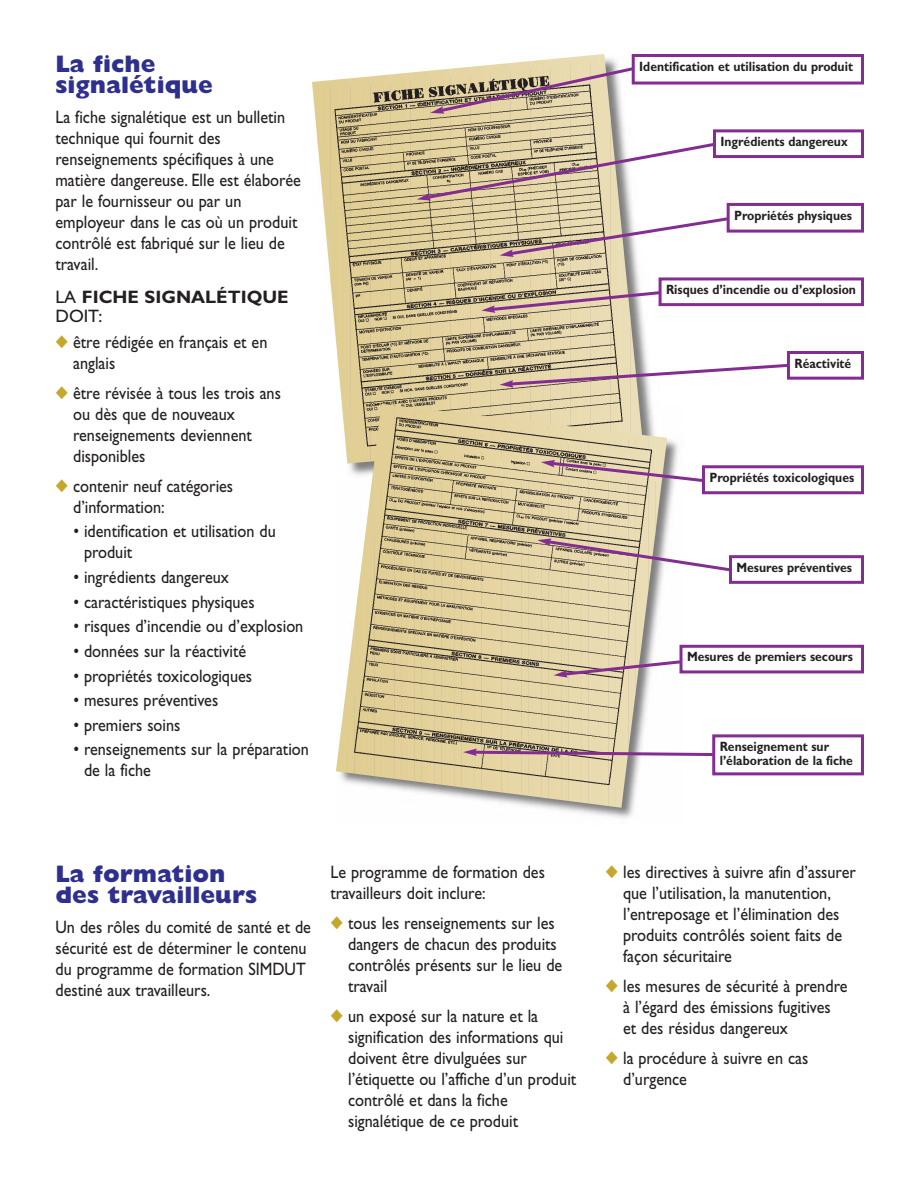
<style>
.page{position:relative;width:918px;height:1188px;background:#fff}
.page>*{position:absolute;margin:0;border:0;box-sizing:border-box;transform-origin:0 0}
.t1{font:800 24px/21px "Gill Sans";color:#2f308d}
.t2{font:18px/21px "Gill Sans";color:#231f20;scale:.9 1}
.t3{font:700 18px/19.5px "Gill Sans";color:#231f20}
.t4{font:700 13.5px/13.5px "Gill Sans";color:#231f20;scale:.9 1}
.s1{font-weight:400}
.s2{color:#c5a72c}
</style>
<div class="page">
<img style="left:547px;top:438px;width:137px;height:380px">
<svg style="left:312px;top:81px;width:5px;height:54px"></svg>
<svg style="left:317px;top:81px;width:6px;height:119px"></svg>
<svg style="left:503px;top:63px;width:7px;height:2px"></svg>
<svg style="left:510px;top:62px;width:7px;height:3px"></svg>
<svg style="left:517px;top:61px;width:6px;height:4px"></svg>
<svg style="left:523px;top:61px;width:7px;height:4px"></svg>
<svg style="left:530px;top:60px;width:7px;height:5px"></svg>
<svg style="left:537px;top:60px;width:6px;height:5px"></svg>
<svg style="left:543px;top:59px;width:7px;height:6px"></svg>
<svg style="left:550px;top:58px;width:7px;height:7px"></svg>
<svg style="left:557px;top:58px;width:6px;height:7px"></svg>
<svg style="left:563px;top:57px;width:7px;height:8px"></svg>
<svg style="left:570px;top:56px;width:7px;height:9px"></svg>
<svg style="left:577px;top:56px;width:6px;height:9px"></svg>
<div style="left:583px;top:54px;width:8px;height:410px;background:#eadcb2"></div>
<div style="left:590px;top:54px;width:8px;height:410px;background:#eadcb2"></div>
<div style="left:597px;top:54px;width:7px;height:410px;background:#eaddb3"></div>
<svg style="left:604px;top:54px;width:6px;height:11px"></svg>
<svg style="left:610px;top:58px;width:7px;height:7px"></svg>
<svg style="left:626px;top:201px;width:4px;height:203px"></svg>
<svg style="left:630px;top:54px;width:7px;height:350px"></svg>
<svg style="left:637px;top:264px;width:5px;height:140px"></svg>
<img style="left:323px;top:70px;width:303px;height:334px">
<svg style="left:336px;top:731px;width:5px;height:46px"></svg>
<svg style="left:341px;top:404px;width:6px;height:378px"></svg>
<svg style="left:347px;top:404px;width:7px;height:379px"></svg>
<svg style="left:354px;top:404px;width:7px;height:4px"></svg>
<svg style="left:361px;top:404px;width:6px;height:4px"></svg>
<svg style="left:367px;top:404px;width:7px;height:4px"></svg>
<svg style="left:374px;top:404px;width:7px;height:4px"></svg>
<svg style="left:381px;top:404px;width:6px;height:4px"></svg>
<svg style="left:387px;top:404px;width:7px;height:4px"></svg>
<svg style="left:421px;top:404px;width:6px;height:389px"></svg>
<svg style="left:427px;top:404px;width:7px;height:390px"></svg>
<svg style="left:434px;top:404px;width:7px;height:391px"></svg>
<svg style="left:441px;top:404px;width:7px;height:392px"></svg>
<svg style="left:448px;top:404px;width:6px;height:393px"></svg>
<svg style="left:454px;top:404px;width:7px;height:393px"></svg>
<svg style="left:461px;top:404px;width:7px;height:394px"></svg>
<svg style="left:468px;top:404px;width:6px;height:395px"></svg>
<svg style="left:474px;top:404px;width:7px;height:396px"></svg>
<svg style="left:481px;top:404px;width:7px;height:397px"></svg>
<svg style="left:488px;top:404px;width:6px;height:397px"></svg>
<svg style="left:494px;top:404px;width:7px;height:399px"></svg>
<svg style="left:501px;top:404px;width:7px;height:400px"></svg>
<svg style="left:508px;top:404px;width:6px;height:400px"></svg>
<svg style="left:514px;top:404px;width:7px;height:401px"></svg>
<svg style="left:521px;top:404px;width:7px;height:402px"></svg>
<svg style="left:528px;top:404px;width:6px;height:403px"></svg>
<svg style="left:534px;top:404px;width:7px;height:404px"></svg>
<svg style="left:541px;top:404px;width:7px;height:404px"></svg>
<svg style="left:548px;top:404px;width:7px;height:404px"></svg>
<svg style="left:555px;top:404px;width:6px;height:404px"></svg>
<svg style="left:561px;top:404px;width:7px;height:404px"></svg>
<svg style="left:568px;top:404px;width:7px;height:404px"></svg>
<svg style="left:575px;top:404px;width:6px;height:404px"></svg>
<svg style="left:581px;top:404px;width:7px;height:404px"></svg>
<svg style="left:588px;top:404px;width:7px;height:404px"></svg>
<svg style="left:595px;top:404px;width:6px;height:404px"></svg>
<div style="left:601px;top:404px;width:8px;height:404px;background:#eadcb1"></div>
<div style="left:608px;top:404px;width:8px;height:404px;background:#eadcb2"></div>
<div style="left:615px;top:404px;width:7px;height:404px;background:#eadcb2"></div>
<svg style="left:621px;top:404px;width:7px;height:404px"></svg>
<svg style="left:628px;top:404px;width:7px;height:404px"></svg>
<svg style="left:635px;top:404px;width:6px;height:404px"></svg>
<svg style="left:641px;top:404px;width:7px;height:404px"></svg>
<svg style="left:648px;top:404px;width:7px;height:404px"></svg>
<svg style="left:655px;top:436px;width:6px;height:372px"></svg>
<svg style="left:661px;top:437px;width:6px;height:371px"></svg>
<img style="left:348px;top:408px;width:303px;height:381px">
<svg style="left:430px;top:65px;width:207px;height:49px"></svg>
<svg style="left:417px;top:141px;width:303px;height:60px"></svg>
<svg style="left:500px;top:215px;width:227px;height:42px"></svg>
<svg style="left:481px;top:289px;width:184px;height:24px"></svg>
<svg style="left:500px;top:362px;width:287px;height:26px"></svg>
<svg style="left:541px;top:460px;width:161px;height:24px"></svg>
<svg style="left:537px;top:538px;width:192px;height:36px"></svg>
<svg style="left:554px;top:659px;width:129px;height:19px"></svg>
<svg style="left:463px;top:749px;width:249px;height:9px"></svg>
<div style="left:633px;top:56px;width:229px;height:27px;background:#fff"></div>
<div style="left:632px;top:54px;width:232px;height:31px;border:3px solid #832c91"></div>
<div style="left:712px;top:734px;width:152px;height:41px;border:3px solid #832c91"></div>
<div style="left:680px;top:645px;width:184px;height:28px;border:3px solid #832c91"></div>
<div style="left:729px;top:555px;width:135px;height:29px;border:3px solid #832c91"></div>
<div style="left:702px;top:465px;width:162px;height:29px;border:3px solid #832c91"></div>
<div style="left:787px;top:351px;width:77px;height:29px;border:3px solid #832c91"></div>
<div style="left:660px;top:279px;width:202px;height:26px;background:#fff"></div>
<div style="left:659px;top:277px;width:205px;height:29px;border:3px solid #832c91"></div>
<div style="left:727px;top:203px;width:137px;height:30px;border:3px solid #832c91"></div>
<div style="left:714px;top:131px;width:148px;height:26px;background:#fff"></div>
<div style="left:713px;top:129px;width:151px;height:29px;border:3px solid #832c91"></div>
<h1 class="t1" style="left:56px;top:56px;width:159px">La fiche signalétique</h1>
<p class="t2" style="left:56px;top:108px;width:274px">La fiche signalétique est un bulletin technique qui fournit des renseignements spécifiques à une matière dangereuse. Elle est élaborée par le fournisseur ou par un employeur dans le cas où un produit contrôlé est fabriqué sur le lieu de travail.</p>
<p class="t3" style="left:56px;top:289px;width:235px"><span class="s1">LA</span> FICHE SIGNALÉTIQUE<br><span class="s1">DOIT:</span></p>
<p class="t2" style="left:73px;top:333px;width:217px;text-indent:-18px"><span class="s2">◆</span> être rédigée en français et en anglais</p>
<p class="t2" style="left:73px;top:384px;width:232px;text-indent:-18px"><span class="s2">◆</span> être révisée à tous les trois ans ou dès que de nouveaux renseignements deviennent disponibles</p>
<p class="t2" style="left:73px;top:477px;width:179px;text-indent:-18px"><span class="s2">◆</span> contenir neuf catégories d’information:</p>
<p class="t2" style="left:84px;top:523px;width:215px;text-indent:-11px">• identification et utilisation du produit</p>
<p class="t2" style="left:74px;top:569px;width:174px">• ingrédients dangereux</p>
<p class="t2" style="left:74px;top:593px;width:203px">• caractéristiques physiques</p>
<p class="t2" style="left:74px;top:618px;width:257px">• risques d’incendie ou d’explosion</p>
<p class="t2" style="left:74px;top:642px;width:193px">• données sur la réactivité</p>
<p class="t2" style="left:74px;top:667px;width:200px">• propriétés toxicologiques</p>
<p class="t2" style="left:74px;top:692px;width:162px">• mesures préventives</p>
<p class="t2" style="left:74px;top:716px;width:120px">• premiers soins</p>
<p class="t2" style="left:84px;top:741px;width:251px;text-indent:-11px">• renseignements sur la préparation de la fiche</p>
<p class="t4" style="left:639px;top:61px;width:239px">Identification et utilisation du produit</p>
<p class="t4" style="left:720px;top:136px;width:143px">Ingrédients dangereux</p>
<p class="t4" style="left:734px;top:210px;width:132px">Propriétés physiques</p>
<p class="t4" style="left:666px;top:284px;width:213px">Risques d’incendie ou d’explosion</p>
<p class="t4" style="left:794px;top:358px;width:65px">Réactivité</p>
<p class="t4" style="left:709px;top:472px;width:162px">Propriétés toxicologiques</p>
<p class="t4" style="left:736px;top:562px;width:130px">Mesures préventives</p>
<p class="t4" style="left:687px;top:652px;width:186px">Mesures de premiers secours</p>
<p class="t4" style="left:720px;top:741px;width:150px">Renseignement sur l’élaboration de la fiche</p>
<h1 class="t1" style="left:56px;top:866px;width:203px">La formation des travailleurs</h1>
<p class="t2" style="left:56px;top:918px;width:285px">Un des rôles du comité de santé et de sécurité est de déterminer le contenu du programme de formation SIMDUT destiné aux travailleurs.</p>
<p class="t2" style="left:330px;top:863px;width:240px">Le programme de formation des travailleurs doit inclure:</p>
<p class="t2" style="left:348px;top:914px;width:240px;text-indent:-18px"><span class="s2">◆</span> tous les renseignements sur les dangers de chacun des produits contrôlés présents sur le lieu de travail</p>
<p class="t2" style="left:348px;top:1007px;width:255px;text-indent:-18px"><span class="s2">◆</span> un exposé sur la nature et la signification des informations qui doivent être divulguées sur l’étiquette ou l’affiche d’un produit contrôlé et dans la fiche signalétique de ce produit</p>
<p class="t2" style="left:623px;top:863px;width:260px;text-indent:-18px"><span class="s2">◆</span> les directives à suivre afin d’assurer que l’utilisation, la manutention, l’entreposage et l’élimination des produits contrôlés soient faits de façon sécuritaire</p>
<p class="t2" style="left:623px;top:977px;width:251px;text-indent:-18px"><span class="s2">◆</span> les mesures de sécurité à prendre à l’égard des émissions fugitives et des résidus dangereux</p>
<p class="t2" style="left:623px;top:1049px;width:207px;text-indent:-18px"><span class="s2">◆</span> la procédure à suivre en cas d’urgence</p>
</div>
